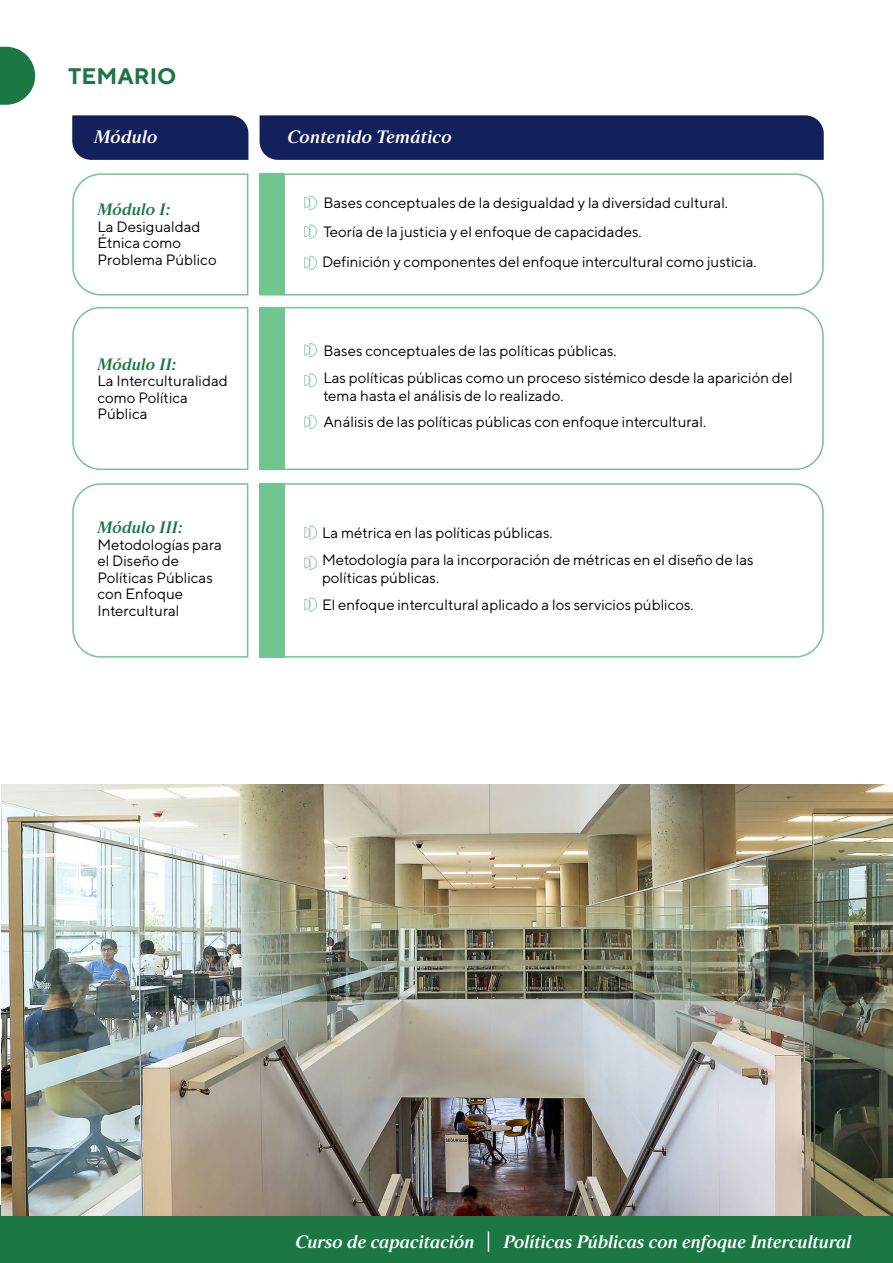
<style>
.page{position:relative;width:893px;height:1263px;background:#fff}
.page>*{position:absolute;margin:0;border:0;box-sizing:border-box;transform-origin:0 0}
.t1{font:700 22.5px "TT Norms";color:#1b7744}
.t2{font:18px "Strato Pro Demi Bold It";letter-spacing:-.01em;color:#fff}
.t3{font:16.5px "Strato Pro Demi Bold It";color:#1b7744}
.t4{font:15px/16.5px "TT Norms";color:#000}
</style>
<div class="page">
<div style="left:0;top:1205px;width:893px;height:58px;background:#1b7744"></div>
<svg style="left:488px;top:1231px;width:1px;height:21px"></svg>
<img style="left:2px;top:784px;width:891px;height:431px">
<div style="left:72px;top:115px;width:176px;height:45px;background:#12205c"></div>
<div style="left:260px;top:115px;width:564px;height:45px;background:#12205c"></div>
<svg style="left:0;top:47px;width:35px;height:58px"></svg>
<svg style="left:260px;top:173px;width:564px;height:122px"></svg>
<svg style="left:72px;top:173px;width:176px;height:122px"></svg>
<svg style="left:260px;top:307px;width:564px;height:163px"></svg>
<svg style="left:72px;top:307px;width:176px;height:163px"></svg>
<svg style="left:260px;top:483px;width:564px;height:175px"></svg>
<svg style="left:72px;top:483px;width:176px;height:175px"></svg>
<h1 class="t1" style="left:68px;top:62px;width:110px">TEMARIO</h1>
<p class="t2" style="left:94px;top:126px;width:65px">Módulo</p>
<p class="t2" style="left:287px;top:126px;width:166px">Contenido Temático</p>
<p class="t3" style="left:97px;top:199px;width:75px">Módulo I:</p>
<p class="t4" style="left:97px;top:218px;width:121px">La Desigualdad<br>Étnica como<br>Problema Público</p>
<p class="t3" style="left:97px;top:354px;width:81px">Módulo II:</p>
<p class="t4" style="left:97px;top:372px;width:132px">La Interculturalidad como Política<br>Pública</p>
<p class="t3" style="left:97px;top:517px;width:87px">Módulo III:</p>
<p class="t4" style="left:97px;top:536px;width:126px">Metodologías para el Diseño de<br>Políticas Públicas con Enfoque<br>Intercultural</p>
<p class="t4" style="left:323px;top:187px;width:406px;line-height:29.5px">Bases conceptuales de la desigualdad y la diversidad cultural.<br>Teoría de la justicia y el enfoque de capacidades.</p>
<p class="t4" style="left:322px;top:253px;width:436px">Definición y componentes del enfoque intercultural como justicia.</p>
<p class="t4" style="left:323px;top:336px;width:471px;line-height:27.2px">Bases conceptuales de las políticas públicas.<br>Las políticas públicas como un proceso sistémico desde la aparición del</p>
<p class="t4" style="left:323px;top:382px;width:384px;line-height:26.7px">tema hasta el análisis de lo realizado.<br>Análisis de las políticas públicas con enfoque intercultural.</p>
<p class="t4" style="left:322px;top:519px;width:433px;line-height:27.3px">La métrica en las políticas públicas.<br>Metodología para la incorporación de métricas en el diseño de las</p>
<p class="t4" style="left:322px;top:564px;width:373px;line-height:26.5px">políticas públicas.<br>El enfoque intercultural aplicado a los servicios públicos.</p>
<p class="t2" style="left:295px;top:1230px;width:181px">Curso de capacitación</p>
<p class="t2" style="left:503px;top:1230px;width:350px">Políticas Públicas con enfoque Intercultural</p>
</div>
